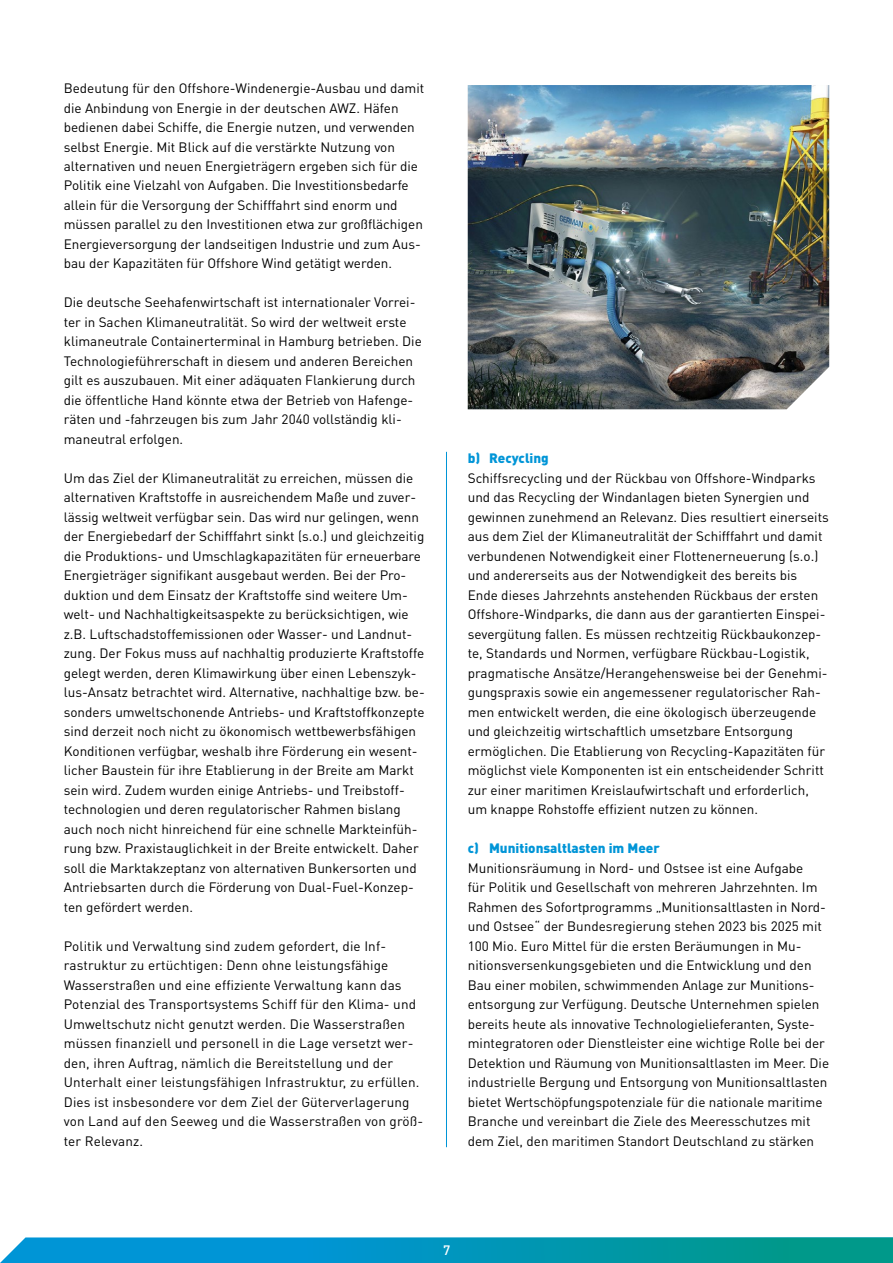
<style>
.page{position:relative;width:893px;height:1263px;background:#fff}
.page>*{position:absolute;margin:0;border:0;box-sizing:border-box;transform-origin:0 0}
.t1{font:13.5px/19.5px "DIN Pro";color:#000}
.t2{font:900 13.5px "DIN Pro";color:#0095d7}
.t3{font:500 13.5px "DIN Pro";color:#fff}
</style>
<div class="page">
<img style="left:468px;top:85px;width:361px;height:324px">
<svg style="left:0;top:1237px;width:893px;height:26px;background:#0799ba"></svg>
<hr style="left:446px;top:452px;width:1px;height:695px;background:#0095d7">
<p class="t1" style="left:64px;top:78px;width:362px">Bedeutung für den Offshore-Windenergie-Ausbau und damit die Anbindung von Energie in der deutschen AWZ. Häfen bedienen dabei Schiffe, die Energie nutzen, und verwenden selbst Energie. Mit Blick auf die verstärkte Nutzung von alternativen und neuen Energieträgern ergeben sich für die Politik eine Vielzahl von Aufgaben. Die Investitionsbedarfe allein für die Versorgung der Schifffahrt sind enorm und müssen parallel zu den Investitionen etwa zur großflächigen Energieversorgung der landseitigen Industrie und zum Aus&shy;bau der Kapazitäten für Offshore Wind getätigt werden.</p>
<p class="t1" style="left:64px;top:292px;width:360px">Die deutsche Seehafenwirtschaft ist internationaler Vorrei&shy;ter in Sachen Klimaneutralität. So wird der weltweit erste klimaneutrale Containerterminal in Hamburg betrieben. Die Technologieführerschaft in diesem und anderen Bereichen gilt es auszubauen. Mit einer adäquaten Flankierung durch die öffentliche Hand könnte etwa der Betrieb von Hafenge&shy;räten und -fahrzeugen bis zum Jahr 2040 vollständig kli&shy;maneutral erfolgen.</p>
<p class="t1" style="left:64px;top:468px;width:362px">Um das Ziel der Klimaneutralität zu erreichen, müssen die alternativen Kraftstoffe in ausreichendem Maße und zuver&shy;lässig weltweit verfügbar sein. Das wird nur gelingen, wenn der Energiebedarf der Schifffahrt sinkt (s.o.) und gleichzeitig die Produktions- und Umschlagkapazitäten für erneuerbare Energieträger signifikant ausgebaut werden. Bei der Pro&shy;duktion und dem Einsatz der Kraftstoffe sind weitere Um&shy;welt- und Nachhaltigkeitsaspekte zu berücksichtigen, wie z.B. Luftschadstoffemissionen oder Wasser- und Landnut&shy;zung. Der Fokus muss auf nachhaltig produzierte Kraftstoffe gelegt werden, deren Klimawirkung über einen Lebenszyk&shy;lus-Ansatz betrachtet wird. Alternative, nachhaltige bzw. be&shy;sonders umweltschonende Antriebs- und Kraftstoffkonzepte sind derzeit noch nicht zu ökonomisch wettbewerbsfähigen Konditionen verfügbar, weshalb ihre Förderung ein wesent&shy;licher Baustein für ihre Etablierung in der Breite am Markt sein wird. Zudem wurden einige Antriebs- und Treibstoff&shy;technologien und deren regulatorischer Rahmen bislang auch noch nicht hinreichend für eine schnelle Markteinfüh&shy;rung bzw. Praxistauglichkeit in der Breite entwickelt. Daher soll die Marktakzeptanz von alternativen Bunkersorten und Antriebsarten durch die Förderung von Dual-Fuel-Konzep&shy;ten gefördert werden.</p>
<p class="t1" style="left:64px;top:936px;width:361px">Politik und Verwaltung sind zudem gefordert, die Inf&shy;rastruktur zu ertüchtigen: Denn ohne leistungsfähige Wasserstraßen und eine effiziente Verwaltung kann das Potenzial des Transportsystems Schiff für den Klima- und Umweltschutz nicht genutzt werden. Die Wasserstraßen müssen finanziell und personell in die Lage versetzt wer&shy;den, ihren Auftrag, nämlich die Bereitstellung und der Unterhalt einer leistungsfähigen Infrastruktur, zu erfüllen.<br>Dies ist insbesondere vor dem Ziel der Güterverlagerung von Land auf den Seeweg und die Wasserstraßen von größ&shy;ter Relevanz.</p>
<p class="t2" style="left:468px;top:449px;width:83px">b) Recycling</p>
<p class="t1" style="left:468px;top:468px;width:363px">Schiffsrecycling und der Rückbau von Offshore-Windparks und das Recycling der Windanlagen bieten Synergien und gewinnen zunehmend an Relevanz. Dies resultiert einerseits aus dem Ziel der Klimaneutralität der Schifffahrt und damit verbundenen Notwendigkeit einer Flottenerneuerung (s.o.) und andererseits aus der Notwendigkeit des bereits bis Ende dieses Jahrzehnts anstehenden Rückbaus der ersten Offshore-Windparks, die dann aus der garantierten Einspei&shy;severgütung fallen. Es müssen rechtzeitig Rückbaukonzep&shy;te, Standards und Normen, verfügbare Rückbau-Logistik, pragmatische Ansätze/Herangehensweise bei der Genehmi&shy;gungspraxis sowie ein angemessener regulatorischer Rah&shy;men entwickelt werden, die eine ökologisch überzeugende und gleichzeitig wirtschaftlich umsetzbare Entsorgung ermöglichen. Die Etablierung von Recycling-Kapazitäten für möglichst viele Komponenten ist ein entscheidender Schritt zur einer maritimen Kreislaufwirtschaft und erforderlich, um knappe Rohstoffe effizient nutzen zu können.</p>
<p class="t2" style="left:468px;top:839px;width:194px">c) Munitionsaltlasten im Meer</p>
<p class="t1" style="left:468px;top:857px;width:363px">Munitionsräumung in Nord- und Ostsee ist eine Aufgabe<br>für Politik und Gesellschaft von mehreren Jahrzehnten. Im Rahmen des Sofortprogramms „Munitionsaltlasten in Nord&shy;und Ostsee“ der Bundesregierung stehen 2023 bis 2025 mit 100 Mio. Euro Mittel für die ersten Beräumungen in Mu&shy;nitionsversenkungsgebieten und die Entwicklung und den Bau einer mobilen, schwimmenden Anlage zur Munitions&shy;entsorgung zur Verfügung. Deutsche Unternehmen spielen bereits heute als innovative Technologielieferanten, Syste&shy;mintegratoren oder Dienstleister eine wichtige Rolle bei der Detektion und Räumung von Munitionsaltlasten im Meer. Die industrielle Bergung und Entsorgung von Munitionsaltlasten bietet Wertschöpfungspotenziale für die nationale maritime Branche und vereinbart die Ziele des Meeresschutzes mit dem Ziel, den maritimen Standort Deutschland zu stärken</p>
<p class="t3" style="left:443px;top:1240px;width:9px">7</p>
</div>
